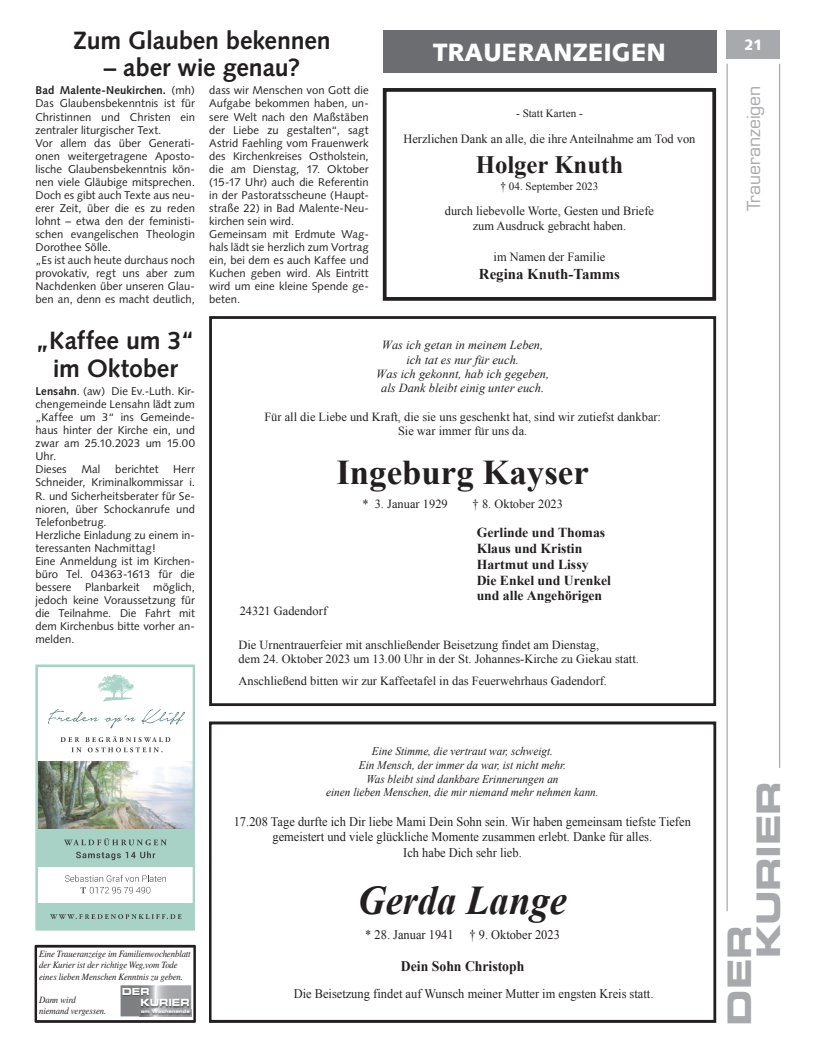
<style>
.page{position:relative;width:819px;height:1053px;background:#fff}
.page>*{position:absolute;margin:0;border:0;box-sizing:border-box;transform-origin:0 0}
.t1{font:italic 700 40.75px "Times New Roman";color:#231f20;scale:.95 1}
.t2{font:700 34.75px "Times New Roman";color:#231f20}
.t3{font:32.5px/28.9px "Eurostile LT Std Bold Ex 2";letter-spacing:-.01em;color:#a8a9ad}
.t4{font:700 25px/27.5px "Syntax LT Std";letter-spacing:-.005em;color:#231f20;text-align:center}
.t5{font:900 25px "Syntax";color:#fff}
.t6{font:700 25px "Times New Roman";color:#231f20}
.t7{font:17.5px "Eurostile LT Std";color:#a8a9ad}
.t8{font:700 15px "Times New Roman";color:#231f20}
.t9{font:900 15px "Syntax LT Std";color:#fff}
.t10{font:700 14.5px "Times New Roman";color:#231f20;scale:.95 1}
.t11{font:700 13.75px/15.8px "Times New Roman";color:#231f20}
.t12{font:13.12px/15.1px "Times New Roman";color:#231f20;text-align:center;scale:.95 1}
.t13{font:12.5px/15px "Times New Roman";color:#231f20;text-align:center}
.t14{font:12.38px/14.2px "Times New Roman";color:#231f20;text-align:center}
.t15{font:italic 12.38px/14.2px "Times New Roman";color:#231f20;text-align:center}
.t16{font:italic 11.88px/13.6px "Times New Roman";color:#231f20;text-align:center;scale:.95 1}
.t17{font:11.25px/13px "Syntax";letter-spacing:.005em;color:#231f20}
.t18{font:11.25px "Times New Roman";color:#231f20}
.t19{font:9.88px/11.4px "Eurostile LT Std Bold Ex 2";letter-spacing:-.01em;color:#fff;scale:.91 1}
.t20{font:italic 9.62px/11.5px "Times LT Std";letter-spacing:-.01em;color:#231f20;scale:.91 1}
.t21{font:4.75px "Eurostile Bold Extended Two";letter-spacing:.04em;color:#fff;scale:.91 1}
.s1{font-weight:700}
</style>
<div class="page">
<hr style="left:726px;top:64px;width:1px;height:847px;background:#939598">
<hr style="left:779px;top:64px;width:1px;height:703px;background:#939598">
<div style="left:726px;top:30px;width:54px;height:29px;background:#a8a9ad"></div>
<img style="left:39px;top:761px;width:152px;height:68px">
<div style="left:35px;top:664px;width:160px;height:266px;border:3px solid #a7d2c5"></div>
<div style="left:38px;top:902px;width:157px;height:27px;background:#a7d2c5"></div>
<svg style="left:48px;top:709px;width:87px;height:19px"></svg>
<svg style="left:141px;top:709px;width:44px;height:15px"></svg>
<svg style="left:97px;top:674px;width:37px;height:27px"></svg>
<svg style="left:61px;top:736px;width:109px;height:16px"></svg>
<div style="left:37px;top:829px;width:158px;height:37px;background:#a7d2c5"></div>
<svg style="left:64px;top:838px;width:103px;height:7px"></svg>
<svg style="left:50px;top:914px;width:132px;height:4px"></svg>
<svg style="left:76px;top:851px;width:79px;height:9px"></svg>
<svg style="left:65px;top:874px;width:101px;height:19px"></svg>
<div style="left:383px;top:88px;width:333px;height:213px;border:4px solid #231f20"></div>
<div style="left:209px;top:721px;width:507px;height:301px;border:3px solid #231f20"></div>
<div style="left:209px;top:316px;width:507px;height:390px;border:3px solid #231f20"></div>
<div style="left:383px;top:30px;width:333px;height:43px;background:#6c6d70"></div>
<svg style="left:35px;top:944px;width:161px;height:78px"></svg>
<img style="left:121px;top:986px;width:69px;height:22px">
<img style="left:140px;top:1009px;width:51px;height:6px">
<p class="t4" style="left:73px;top:27px;width:259px">Zum Glauben bekennen</p>
<p class="t4" style="left:104px;top:54px;width:198px">– aber wie genau?</p>
<p class="t17" style="left:35px;top:84px;width:161px"><span class="s1">Bad Malente-Neukirchen.</span> (mh)<br>Das Glaubensbekenntnis ist für<br>Christinnen und Christen ein zentraler liturgischer Text.<br>Vor allem das über Generati&shy;onen weitergetragene Aposto&shy;lische Glaubensbekenntnis kön&shy;nen viele Gläubige mitsprechen.<br>Doch es gibt auch Texte aus neu&shy;erer Zeit, über die es zu reden lohnt – etwa den der feministi&shy;schen evangelischen Theologin<br>Dorothee Sölle.<br>„Es ist auch heute durchaus noch provokativ, regt uns aber zum<br>Nachdenken über unseren Glau&shy;ben an, denn es macht deutlich,</p>
<p class="t17" style="left:209px;top:84px;width:161px">dass wir Menschen von Gott die<br>Aufgabe bekommen haben, un&shy;sere Welt nach den Maßstäben der Liebe zu gestalten“, sagt<br>Astrid Faehling vom Frauenwerk des Kirchenkreises Ostholstein, die am Dienstag, 17. Oktober (15-17 Uhr) auch die Referentin in der Pastoratsscheune (Haupt&shy;straße 22) in Bad Malente-Neu&shy;kirchen sein wird.<br>Gemeinsam mit Erdmute Wag&shy;hals lädt sie herzlich zum Vortrag ein, bei dem es auch Kaffee und<br>Kuchen geben wird. Als Eintritt wird um eine kleine Spende ge&shy;beten.</p>
<p class="t5" style="left:433px;top:37px;width:234px">TRAUERANZEIGEN</p>
<p class="t18" style="left:516px;top:106px;width:68px">- Statt Karten -</p>
<p class="t13" style="left:403px;top:131px;width:293px">Herzlichen Dank an alle, die ihre Anteilnahme am Tod von</p>
<p class="t6" style="left:475px;top:147px;width:149px">Holger Knuth</p>
<p class="t18" style="left:500px;top:178px;width:99px">† 04. September 2023</p>
<p class="t13" style="left:445px;top:203px;width:211px">durch liebevolle Worte, Gesten und Briefe zum Ausdruck gebracht haben.</p>
<p class="t13" style="left:493px;top:248px;width:113px">im Namen der Familie</p>
<p class="t8" style="left:479px;top:263px;width:142px">Regina Knuth-Tamms</p>
<p class="t4" style="left:36px;top:327px;width:161px">„Kaffee um 3“ im Oktober</p>
<p class="t17" style="left:35px;top:384px;width:161px"><span class="s1">Lensahn</span>. (aw) Die Ev.-Luth. Kir&shy;chengemeinde Lensahn lädt zum „Kaffee um 3“ ins Gemeinde&shy;haus hinter der Kirche ein, und zwar am 25.10.2023 um 15.00<br>Uhr.<br>Dieses</p>
<p class="t17" style="left:81px;top:463px;width:21px">Mal</p>
<p class="t17" style="left:115px;top:463px;width:45px">berichtet</p>
<p class="t17" style="left:35px;top:463px;width:161px;text-indent:138px">Herr<br>Schneider, Kriminalkommissar i.<br>R. und Sicherheitsberater für Se&shy;nioren, über Schockanrufe und<br>Telefonbetrug.<br>Herzliche Einladung zu einem in&shy;teressanten Nachmittag!<br>Eine Anmeldung ist im Kirchen&shy;büro Tel. 04363-1613 für die bessere Planbarkeit möglich, jedoch keine Voraussetzung für die Teilnahme. Die Fahrt mit dem Kirchenbus bitte vorher an&shy;melden.</p>
<p class="t20" style="left:39px;top:947px;width:168px">Eine Traueranzeige im Familienwochenblatt der Kurier ist der richtige Weg,vom Tode eines lieben Menschen Kenntnis zu geben.</p>
<p class="t20" style="left:39px;top:993px;width:75px">Dann wird niemand vergessen.</p>
<p class="t19" style="left:140px;top:985px;width:56px;text-indent:-19px">DER<br>KURIER</p>
<p class="t21" style="left:141px;top:1008px;width:55px">am Wochenende</p>
<p class="t15" style="left:376px;top:338px;width:174px">Was ich getan in meinem Leben, ich tat es nur für euch.<br>Was ich gekonnt, hab ich gegeben, als Dank bleibt einig unter euch.</p>
<p class="t14" style="left:264px;top:409px;width:398px">Für all die Liebe und Kraft, die sie uns geschenkt hat, sind wir zutiefst dankbar:<br>Sie war immer für uns da.</p>
<p class="t2" style="left:336px;top:449px;width:254px">Ingeburg Kayser</p>
<p class="t14" style="left:362px;top:496px;width:87px">* 3. Januar 1929</p>
<p class="t14" style="left:472px;top:496px;width:92px">† 8. Oktober 2023</p>
<p class="t11" style="left:476px;top:524px;width:136px">Gerlinde und Thomas<br>Klaus und Kristin<br>Hartmut und Lissy<br>Die Enkel und Urenkel und alle Angehörigen</p>
<p class="t14" style="left:240px;top:603px;width:89px">24321 Gadendorf</p>
<p class="t14" style="left:238px;top:637px;width:402px;text-align:left">Die Urnentrauerfeier mit anschließender Beisetzung findet am Dienstag,<br>dem 24. Oktober 2023 um 13.00 Uhr in der St. Johannes-Kirche zu Giekau statt.</p>
<p class="t14" style="left:238px;top:673px;width:370px">Anschließend bitten wir zur Kaffeetafel in das Feuerwehrhaus Gadendorf.</p>
<p class="t16" style="left:326px;top:744px;width:288px">Eine Stimme, die vertraut war, schweigt.<br>Ein Mensch, der immer da war, ist nicht mehr.<br>Was bleibt sind dankbare Erinnerungen an<br>einen lieben Menschen, die mir niemand mehr nehmen kann.</p>
<p class="t12" style="left:234px;top:814px;width:482px">17.208 Tage durfte ich Dir liebe Mami Dein Sohn sein. Wir haben gemeinsam tiefste Tiefen gemeistert und viele glückliche Momente zusammen erlebt. Danke für alles.<br>Ich habe Dich sehr lieb.</p>
<p class="t1" style="left:358px;top:871px;width:221px">Gerda Lange</p>
<p class="t12" style="left:365px;top:926px;width:206px">* 28. Januar 1941 † 9. Oktober 2023</p>
<p class="t10" style="left:401px;top:955px;width:131px">Dein Sohn Christoph</p>
<p class="t12" style="left:294px;top:985px;width:380px">Die Beisetzung findet auf Wunsch meiner Mutter im engsten Kreis statt.</p>
<p class="t9" style="left:744px;top:36px;width:20px">21</p>
<p class="t7" style="left:743px;top:211px;width:127px;rotate:-90deg">Traueranzeigen</p>
<p class="t3" style="left:724px;top:958px;width:179px;text-indent:-67px;rotate:-90deg">DER<br>KURIER</p>
</div>
